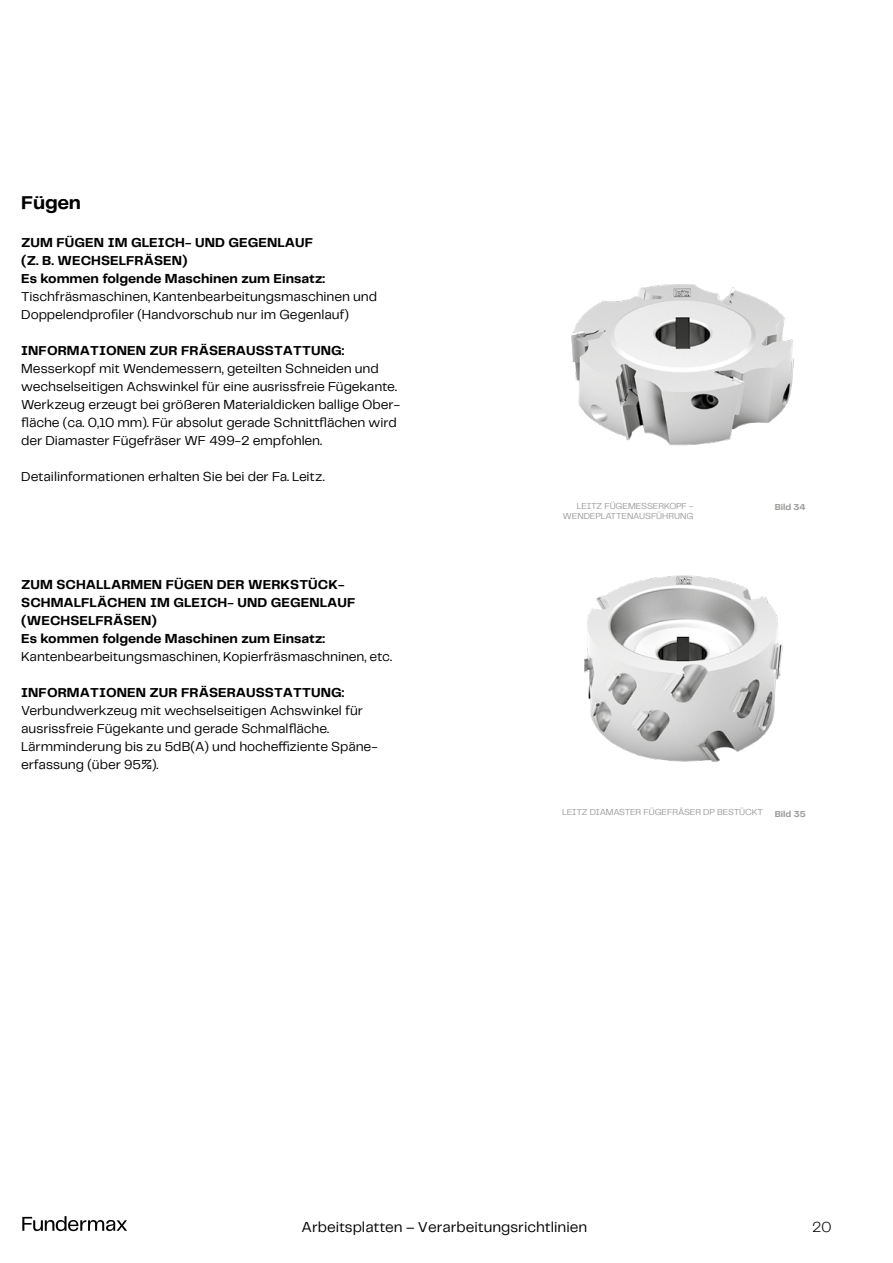
<style>
.page{position:relative;width:893px;height:1263px;background:#fff}
.page>*{position:absolute;margin:0;border:0;box-sizing:border-box;transform-origin:0 0}
.t1{font:700 19.5px "Telegraf";letter-spacing:-.015em;color:#000}
.t2{font:15px "Telegraf";color:#000}
.t3{font:300 15px "Telegraf";color:#000}
.t4{font:13.5px/18px "Telegraf";letter-spacing:-.005em;color:#000}
.t5{font:700 13.5px/18px "Telegraf";letter-spacing:.005em;color:#000}
.t6{font:9px/10.5px "Telegraf";letter-spacing:-.015em;color:#9d9d9c;text-align:right}
.t7{font:700 9px "Telegraf";color:#9d9d9c}
</style>
<div class="page">
<svg style="left:22px;top:1216px;width:105px;height:15px"></svg>
<img style="left:571px;top:284px;width:223px;height:162px">
<img style="left:584px;top:575px;width:199px;height:187px">
<h1 class="t1" style="left:21px;top:189px;width:61px">Fügen</h1>
<p class="t5" style="left:21px;top:234px;width:305px">ZUM FÜGEN IM GLEICH- UND GEGENLAUF (Z. B. WECHSELFRÄSEN)<br>Es kommen folgende Maschinen zum Einsatz:</p>
<p class="t4" style="left:21px;top:287px;width:357px">Tischfräsmaschinen, Kantenbearbeitungsmaschinen und<br>Doppelendprofiler (Handvorschub nur im Gegenlauf)</p>
<p class="t5" style="left:21px;top:342px;width:325px">INFORMATIONEN ZUR FRÄSERAUSSTATTUNG:</p>
<p class="t4" style="left:21px;top:359px;width:380px">Messerkopf mit Wendemessern, geteilten Schneiden und wechselseitigen Achswinkel für eine ausrissfreie Fügekante.<br>Werkzeug erzeugt bei größeren Materialdicken ballige Ober&shy;fläche (ca. 0,10 mm). Für absolut gerade Schnittflächen wird der Diamaster Fügefräser WF 499-2 empfohlen.</p>
<p class="t4" style="left:21px;top:467px;width:305px">Detailinformationen erhalten Sie bei der Fa. Leitz.</p>
<p class="t5" style="left:21px;top:576px;width:336px">ZUM SCHALLARMEN FÜGEN DER WERKSTÜCK-SCHMALFLÄCHEN IM GLEICH- UND GEGENLAUF (WECHSELFRÄSEN)<br>Es kommen folgende Maschinen zum Einsatz:</p>
<p class="t4" style="left:21px;top:647px;width:372px">Kantenbearbeitungsmaschinen, Kopierfräsmaschninen, etc.</p>
<p class="t5" style="left:21px;top:684px;width:325px">INFORMATIONEN ZUR FRÄSERAUSSTATTUNG:</p>
<p class="t4" style="left:21px;top:701px;width:358px">Verbundwerkzeug mit wechselseitigen Achswinkel für ausrissfreie Fügekante und gerade Schmalfläche.<br>Lärmminderung bis zu 5dB(A) und hocheffiziente Späne&shy;erfassung (über 95%).</p>
<p class="t6" style="left:563px;top:500px;width:132px">LEITZ FÜGEMESSERKOPF -<br>WENDEPLATTENAUSFÜHRUNG</p>
<p class="t7" style="left:775px;top:501px;width:32px">Bild 34</p>
<p class="t6" style="left:562px;top:806px;width:203px">LEITZ DIAMASTER FÜGEFRÄSER DP BESTÜCKT</p>
<p class="t7" style="left:775px;top:808px;width:32px">Bild 35</p>
<p class="t2" style="left:302px;top:1217px;width:287px">Arbeitsplatten – Verarbeitungsrichtlinien</p>
<p class="t3" style="left:812px;top:1217px;width:21px">20</p>
</div>
